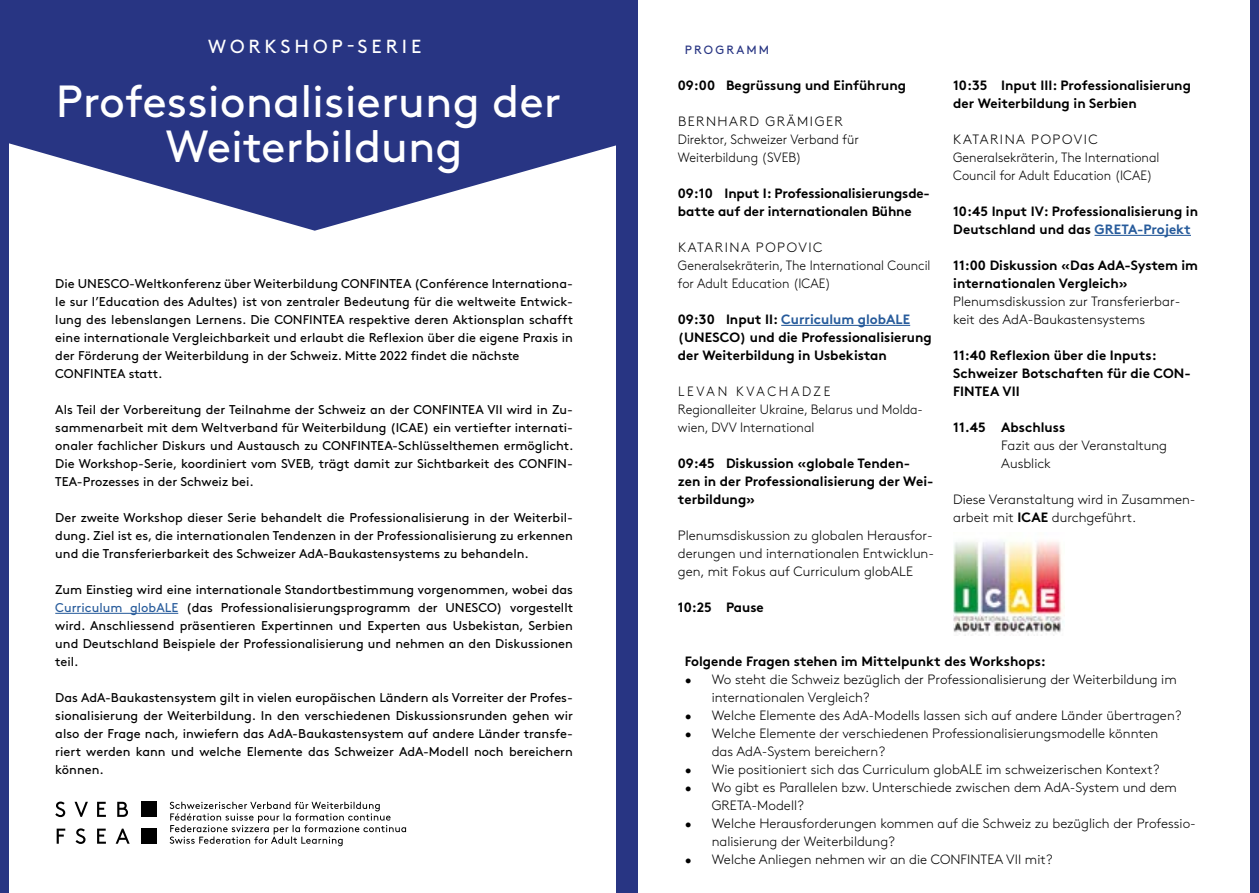
<style>
.page{position:relative;width:1259px;height:893px;background:#fff}
.page>*{position:absolute;margin:0;border:0;box-sizing:border-box;transform-origin:0 0}
.t1{font:45px/45px "Brown Pro";color:#fff;text-align:center}
.t2{font:18.9px "Brown Pro";letter-spacing:.21em;color:#fff}
.t3{font:300 13.5px/18px "Brown Pro";color:#000}
.t4{font:700 13.5px/18px "Brown Pro";color:#000}
.t5{font:300 13.5px/18px "Brown Pro";color:#000;scale:.95 1}
.t6{font:12.75px/18px "Brown Pro";color:#000;text-align:justify}
.t7{font:12px "Brown Pro";letter-spacing:.18em;color:#283583}
.s1{color:#275b9b}
.s2{font-weight:700}
</style>
<div class="page">
<svg style="left:9px;top:0;width:608px;height:231px;fill:#283583"></svg>
<div style="left:0;top:0;width:9px;height:893px;background:#283583"></div>
<div style="left:141px;top:802px;width:15px;height:15px;background:#000"></div>
<div style="left:141px;top:829px;width:15px;height:15px;background:#000"></div>
<svg style="left:170px;top:802px;width:236px;height:44px"></svg>
<svg style="left:55px;top:801px;width:10px;height:16px"></svg>
<svg style="left:75px;top:802px;width:13px;height:15px"></svg>
<svg style="left:97px;top:802px;width:9px;height:15px"></svg>
<svg style="left:117px;top:802px;width:11px;height:15px"></svg>
<svg style="left:57px;top:829px;width:8px;height:15px"></svg>
<svg style="left:76px;top:828px;width:9px;height:16px"></svg>
<svg style="left:97px;top:829px;width:9px;height:15px"></svg>
<svg style="left:116px;top:829px;width:14px;height:15px"></svg>
<hr style="left:55px;top:613px;width:123px;height:1px;background:#275b9b">
<div style="left:617px;top:0;width:21px;height:893px;background:#283583"></div>
<div style="left:1250px;top:0;width:9px;height:893px;background:#283583"></div>
<hr style="left:781px;top:325px;width:129px;height:1px;background:#275b9b">
<hr style="left:1094px;top:235px;width:97px;height:1px;background:#275b9b">
<img style="left:953px;top:541px;width:111px;height:94px">
<h2 class="t2" style="left:208px;top:32px;width:214px">WORKSHOP-SERIE</h2>
<h1 class="t1" style="left:56px;top:75px;width:507px">Professionalisierung der<br>Weiterbildung</h1>
<p class="t6" style="left:55px;top:274px;width:519px;text-align:left">Die UNESCO-Weltkonferenz über Weiterbildung CONFINTEA (Conférence Internationa&shy;le sur l’Education des Adultes) ist von zentraler Bedeutung für die weltweite Entwick&shy;lung des lebenslangen Lernens. Die CONFINTEA respektive deren Aktionsplan schafft eine internationale Vergleichbarkeit und erlaubt die Reflexion über die eigene Praxis in der Förderung der Weiterbildung in der Schweiz. Mitte 2022 findet die nächste CONFINTEA statt.</p>
<p class="t6" style="left:55px;top:400px;width:520px">Als Teil der Vorbereitung der Teilnahme der Schweiz an der CONFINTEA VII wird in Zu&shy;sammenarbeit mit dem Weltverband für Weiterbildung (ICAE) ein vertiefter internati&shy;onaler fachlicher Diskurs und Austausch zu CONFINTEA-Schlüsselthemen ermöglicht.<br>Die Workshop-Serie, koordiniert vom SVEB, trägt damit zur Sichtbarkeit des CONFIN-TEA-Prozesses in der Schweiz bei.</p>
<p class="t6" style="left:55px;top:508px;width:519px">Der zweite Workshop dieser Serie behandelt die Professionalisierung in der Weiterbil&shy;dung. Ziel ist es, die internationalen Tendenzen in der Professionalisierung zu erkennen und die Transferierbarkeit des Schweizer AdA-Baukastensystems zu behandeln.</p>
<p class="t6" style="left:55px;top:580px;width:519px">Zum Einstieg wird eine internationale Standortbestimmung vorgenommen, wobei das <span class="s1">Curriculum globALE</span> (das Professionalisierungsprogramm der UNESCO) vorgestellt wird. Anschliessend präsentieren Expertinnen und Experten aus Usbekistan, Serbien und Deutschland Beispiele der Professionalisierung und nehmen an den Diskussionen teil.</p>
<p class="t6" style="left:55px;top:688px;width:519px">Das AdA-Baukastensystem gilt in vielen europäischen Ländern als Vorreiter der Profes&shy;sionalisierung der Weiterbildung. In den verschiedenen Diskussionsrunden gehen wir also der Frage nach, inwiefern das AdA-Baukastensystem auf andere Länder transfe&shy;riert werden kann und welche Elemente das Schweizer AdA-Modell noch bereichern können.</p>
<p class="t7" style="left:685px;top:41px;width:86px">PROGRAMM</p>
<p class="t4" style="left:678px;top:75px;width:230px">09:00 Begrüssung und Einführung</p>
<p class="t3" style="left:678px;top:111px;width:182px">BERNHARD GRÄMIGER<br>Direktor, Schweizer Verband für<br>Weiterbildung (SVEB)</p>
<p class="t4" style="left:678px;top:183px;width:253px">09:10 Input I: Professionalisierungsde&shy;batte auf der internationalen Bühne</p>
<p class="t3" style="left:678px;top:237px;width:254px">KATARINA POPOVIC<br>Generalsekräterin, The International Council for Adult Education (ICAE)</p>
<p class="t4" style="left:678px;top:309px;width:255px">09:30 Input II: <span class="s1">Curriculum globALE </span>(UNESCO) und die Professionalisierung der Weiterbildung in Usbekistan</p>
<p class="t5" style="left:678px;top:381px;width:259px">LEVAN KVACHADZE<br>Regionalleiter Ukraine, Belarus und Molda&shy;wien, DVV International</p>
<p class="t4" style="left:678px;top:453px;width:257px">09:45 Diskussion «globale Tenden&shy;zen in der Professionalisierung der Wei&shy;terbildung»</p>
<p class="t3" style="left:678px;top:525px;width:258px;text-align:justify">Plenumsdiskussion zu globalen Herausfor&shy;derungen und internationalen Entwicklun&shy;gen, mit Fokus auf Curriculum globALE</p>
<p class="t4" style="left:678px;top:597px;width:87px">10:25 Pause</p>
<p class="t4" style="left:953px;top:75px;width:239px">10:35 Input III: Professionalisierung der Weiterbildung in Serbien</p>
<p class="t3" style="left:953px;top:129px;width:208px">KATARINA POPOVIC<br>Generalsekräterin, The International<br>Council for Adult Education (ICAE)</p>
<p class="t4" style="left:953px;top:201px;width:246px">10:45 Input IV: Professionalisierung in<br>Deutschland und das <span class="s1">GRETA-Projekt</span></p>
<p class="t4" style="left:953px;top:255px;width:246px">11:00 Diskussion «Das AdA-System im internationalen Vergleich»</p>
<p class="t3" style="left:953px;top:291px;width:229px">Plenumsdiskussion zur Transferierbar&shy;keit des AdA-Baukastensystems</p>
<p class="t4" style="left:953px;top:345px;width:239px">11:40 Reflexion über die Inputs:<br>Schweizer Botschaften für die CON-<br>FINTEA VII</p>
<p class="t4" style="left:953px;top:417px;width:113px">11.45 Abschluss</p>
<p class="t3" style="left:1001px;top:435px;width:167px">Fazit aus der Veranstaltung<br>Ausblick</p>
<p class="t3" style="left:953px;top:489px;width:244px">Diese Veranstaltung wird in Zusammen&shy;arbeit mit <span class="s2">ICAE</span> durchgeführt.</p>
<p class="t4" style="left:685px;top:651px;width:363px">Folgende Fragen stehen im Mittelpunkt des Workshops:</p>
<p class="t3" style="left:712px;top:669px;width:466px;text-indent:-27px">• Wo steht die Schweiz bezüglich der Professionalisierung der Weiterbildung im internationalen Vergleich?</p>
<p class="t3" style="left:685px;top:705px;width:498px">• Welche Elemente des AdA-Modells lassen sich auf andere Länder übertragen?</p>
<p class="t3" style="left:712px;top:723px;width:448px;text-indent:-27px">• Welche Elemente der verschiedenen Professionalisierungsmodelle könnten das AdA-System bereichern?</p>
<p class="t3" style="left:685px;top:759px;width:476px">• Wie positioniert sich das Curriculum globALE im schweizerischen Kontext?</p>
<p class="t3" style="left:712px;top:777px;width:466px;text-indent:-27px">• Wo gibt es Parallelen bzw. Unterschiede zwischen dem AdA-System und dem<br>GRETA-Modell?</p>
<p class="t3" style="left:712px;top:813px;width:485px;text-indent:-27px">• Welche Herausforderungen kommen auf die Schweiz zu bezüglich der Professio&shy;nalisierung der Weiterbildung?</p>
<p class="t3" style="left:685px;top:849px;width:369px">• Welche Anliegen nehmen wir an die CONFINTEA VII mit?</p>
</div>
